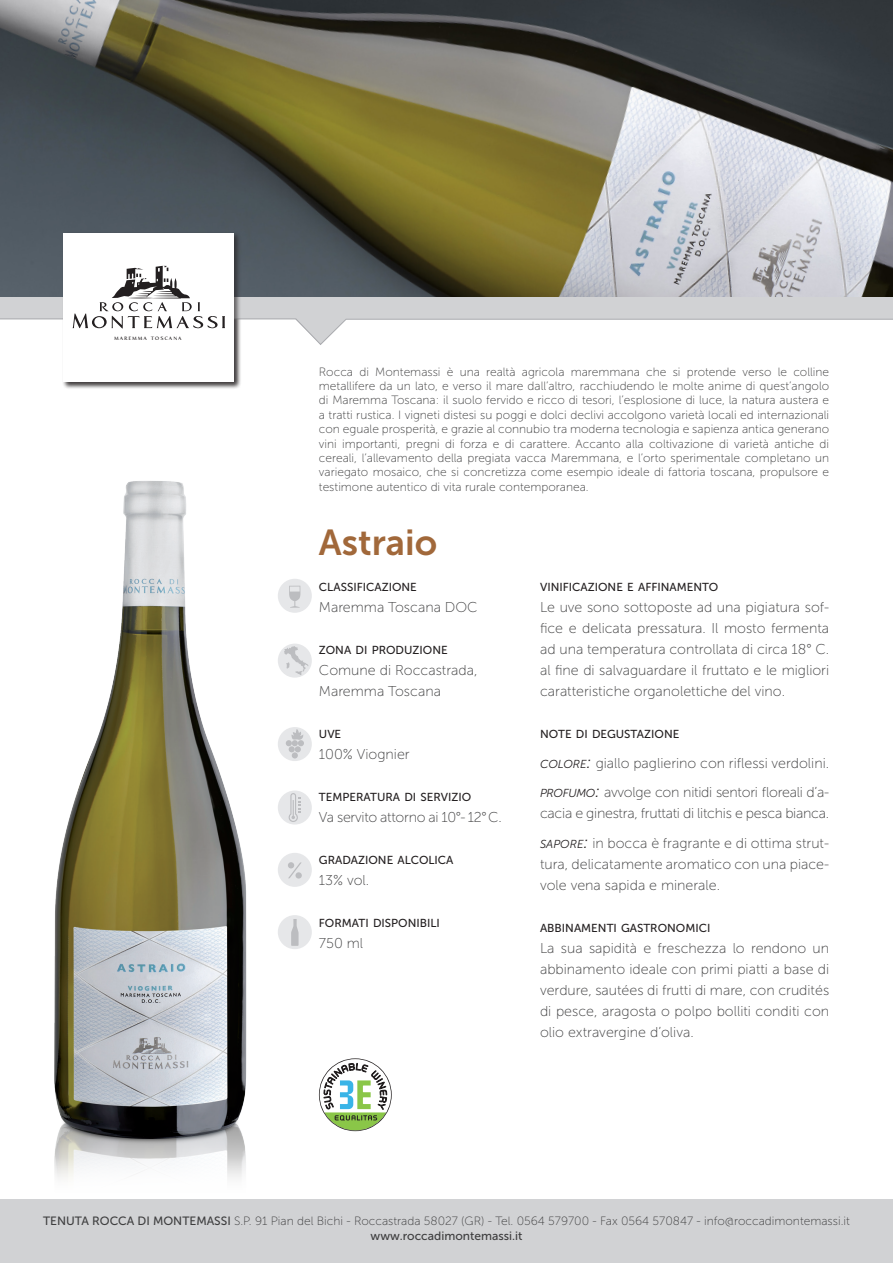
<style>
.page{position:relative;width:893px;height:1263px;background:#fff}
.page>*{position:absolute;margin:0;border:0;box-sizing:border-box;transform-origin:0 0}
.t1{font:36px "Museo Sans 700";color:#a1683a}
.t2{font:14.25px/21px "Museo Sans 100";color:#3e3e3f;text-align:justify}
.t3{font:14.25px/21px "Museo Sans 100";letter-spacing:-.02em;color:#3e3e3f}
.t4{font:12px/14.4px "Museo Sans 100";color:#3e3e3f;text-align:justify}
.t5{font:12px "Museo Sans 500";color:#3e3e3f}
.t6{font:11.55px "Museo Sans 500";color:#231f20}
.t7{font:11.25px "Museo Sans 100";letter-spacing:-.01em;color:#3e3e3f}
.t8{font:11.25px "Museo Sans 500";color:#3e3e3f}
.t9{font:700 6.3px "Aperto";letter-spacing:.2em;color:#231f20}
.s1{font-family:"Museo Sans 300";font-style:italic;font-size:11.55px;color:#231f20}
.s2{font-family:"Museo Sans 300";font-style:italic;font-size:16.5px;color:#231f20}
.s3{font-family:"Museo Sans 500"}
.s4{font-size:12px}
</style>
<div class="page">
<svg style="left:319px;top:1058px;width:73px;height:73px"></svg>
<img style="left:0;top:0;width:893px;height:266px">
<div style="left:0;top:1199px;width:893px;height:64px;background:#d1d2d4"></div>
<div style="left:62px;top:231px;width:179px;height:158px;background:#231f20;opacity:.65"></div>
<div style="left:64px;top:233px;width:170px;height:149px;background:#fff"></div>
<svg style="left:0;top:266px;width:893px;height:79px"></svg>
<img style="left:54px;top:481px;width:193px;height:697px">
<div style="left:278px;top:579px;width:34px;height:34px;background:#e6e7e9;border-radius:50%"></div>
<svg style="left:289px;top:586px;width:11px;height:22px"></svg>
<div style="left:278px;top:644px;width:34px;height:34px;background:#e6e7e9;border-radius:50%"></div>
<svg style="left:284px;top:646px;width:24px;height:29px"></svg>
<div style="left:278px;top:727px;width:34px;height:34px;background:#e6e7e9;border-radius:50%"></div>
<svg style="left:286px;top:729px;width:18px;height:29px"></svg>
<div style="left:278px;top:853px;width:34px;height:34px;background:#e6e7e9;border-radius:50%"></div>
<svg style="left:288px;top:862px;width:14px;height:16px"></svg>
<div style="left:278px;top:915px;width:34px;height:34px;background:#e6e7e9;border-radius:50%"></div>
<svg style="left:291px;top:919px;width:8px;height:27px"></svg>
<div style="left:278px;top:790px;width:34px;height:34px;background:#e6e7e9;border-radius:50%"></div>
<svg style="left:288px;top:793px;width:13px;height:29px"></svg>
<p class="t9" style="left:114px;top:335px;width:69px">MAREMMA TOSCANA</p>
<p class="t4" style="left:319px;top:364px;width:512px">Rocca di Montemassi è una realtà agricola maremmana che si protende verso le colline metallifere da un lato, e verso il mare dall’altro, racchiudendo le molte anime di quest’angolo di Maremma Toscana: il suolo fervido e ricco di tesori, l’esplosione di luce, la natura austera e a tratti rustica. I vigneti distesi su poggi e dolci declivi accolgono varietà locali ed internazionali con eguale prosperità, e grazie al connubio tra moderna tecnologia e sapienza antica generano vini importanti, pregni di forza e di carattere. Accanto alla coltivazione di varietà antiche di cereali, l’allevamento della pregiata vacca Maremmana, e l’orto sperimentale completano un variegato mosaico, che si concretizza come esempio ideale di fattoria toscana, propulsore e testimone autentico di vita rurale contemporanea.</p>
<p class="t1" style="left:319px;top:523px;width:120px">Astraio</p>
<p class="t6" style="left:319px;top:581px;width:99px">CLASSIFICAZIONE</p>
<p class="t2" style="left:319px;top:597px;width:160px">Maremma Toscana DOC</p>
<p class="t6" style="left:319px;top:644px;width:130px">ZONA DI PRODUZIONE</p>
<p class="t2" style="left:319px;top:660px;width:160px">Comune di Roccastrada,<br>Maremma Toscana</p>
<p class="t6" style="left:319px;top:728px;width:24px">UVE</p>
<p class="t2" style="left:319px;top:744px;width:92px">100% Viognier</p>
<p class="t6" style="left:319px;top:791px;width:154px">TEMPERATURA DI SERVIZIO</p>
<p class="t3" style="left:319px;top:807px;width:184px">Va servito attorno ai 10° - 12° C.</p>
<p class="t6" style="left:319px;top:854px;width:136px">GRADAZIONE ALCOLICA</p>
<p class="t2" style="left:319px;top:870px;width:52px">13% vol.</p>
<p class="t6" style="left:319px;top:917px;width:123px">FORMATI DISPONIBILI</p>
<p class="t2" style="left:319px;top:933px;width:46px">750 ml</p>
<p class="t6" style="left:540px;top:581px;width:180px">VINIFICAZIONE E AFFINAMENTO</p>
<p class="t2" style="left:540px;top:597px;width:291px">Le uve sono sottoposte ad una pigiatura sof&shy;fice e delicata pressatura. Il mosto fermenta ad una temperatura controllata di circa 18° C. al fine di salvaguardare il fruttato e le migliori caratteristiche organolettiche del vino.</p>
<p class="t6" style="left:540px;top:728px;width:141px">NOTE DI DEGUSTAZIONE</p>
<p class="t2" style="left:540px;top:752px;width:291px"><span class="s1">COLORE</span><span class="s2">:</span> giallo paglierino con riflessi verdolini.</p>
<p class="t3" style="left:540px;top:782px;width:291px"><span class="s1">PROFUMO</span><span class="s2">:</span> avvolge con nitidi sentori floreali d’a&shy;cacia e ginestra, fruttati di litchis e pesca bianca.</p>
<p class="t2" style="left:540px;top:832px;width:291px"><span class="s1">SAPORE</span><span class="s2">:</span> in bocca è fragrante e di ottima strut&shy;tura, delicatamente aromatico con una piace&shy;vole vena sapida e minerale.</p>
<p class="t6" style="left:540px;top:921px;width:172px">ABBINAMENTI GASTRONOMICI</p>
<p class="t2" style="left:540px;top:937px;width:291px">La sua sapidità e freschezza lo rendono un abbinamento ideale con primi piatti a base di verdure, sautées di frutti di mare, con crudités di pesce, aragosta o polpo bolliti conditi con olio extravergine d’oliva.</p>
<p class="t4" style="left:43px;top:1214px;width:808px"><span class="s3">TENUTA ROCCA DI MONTEMASSI</span> S.P. 91 Pian del Bichi - Roccastrada 58027 (GR) - Tel. 0564 579700 - Fax 0564 570847 - info@roccadimontemassi.it</p>
<p class="t5" style="left:371px;top:1229px;width:153px">www.roccadimontemassi.it</p>
<p class="t7" style="left:66px;top:1215px;width:763px"><span class="s3">TENUTA ROCCA DI MONTEMASSI</span> <span class="s4">S P. 91 Pian del Bichi - Ro castrada 58027 (GR)</span> - Tel. 0564 579700 - Fax 0564 570847 - info@roccadimontemassi.it</p>
<p class="t8" style="left:375px;top:1229px;width:144px">www.roccadimontemassi.it</p>
</div>
